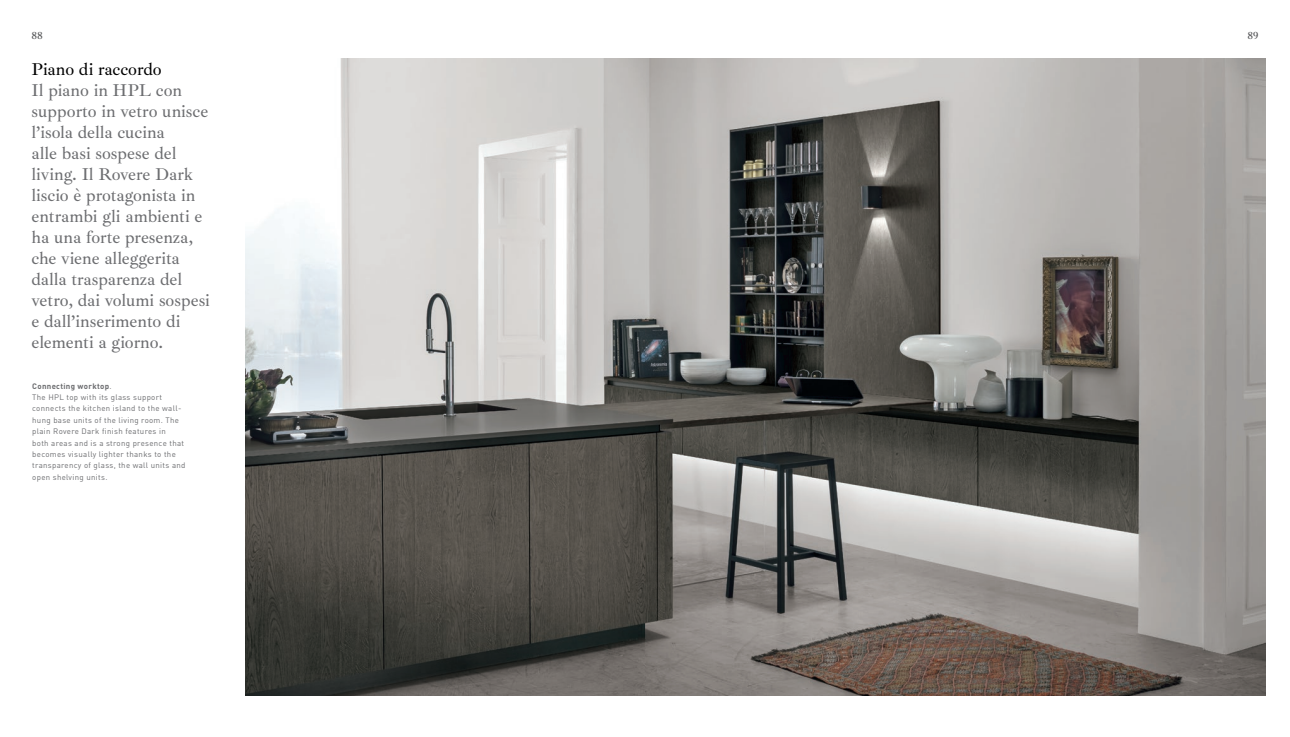
<style>
.page{position:relative;width:1290px;height:737px;background:#fff}
.page>*{position:absolute;margin:0;border:0;box-sizing:border-box;transform-origin:0 0}
.t1{font:500 17.5px/21px "Ibarra Real Nova";color:#6c6d70}
.t2{font:500 17.5px "Ibarra Real Nova";color:#000}
.t3{font:500 10.5px "Ibarra Real Nova";color:#57585a}
.t4{font:7.88px/11.4px "DIN";letter-spacing:.04em;color:#6c6d70}
.s1{font-weight:700}
</style>
<div class="page">
<img style="left:645px;top:58px;width:620px;height:637px">
<svg style="left:245px;top:58px;width:400px;height:638px;background:#979694"></svg>
<h2 class="t3" style="left:32px;top:30px;width:13px">88</h2>
<h1 class="t2" style="left:32px;top:59px;width:132px">Piano di raccordo</h1>
<p class="t1" style="left:32px;top:80px;width:180px">Il piano in HPL con supporto in vetro unisce l’isola della cucina<br>alle basi sospese del living. Il Rovere Dark liscio è protagonista in entrambi gli ambienti e ha una forte presenza, che viene alleggerita dalla trasparenza del vetro, dai volumi sospesi e dall’inserimento di elementi a giorno.</p>
<p class="t4" style="left:32px;top:380px;width:155px"><span class="s1">Connecting worktop</span>.<br>The HPL top with its glass support connects the kitchen island to the wall&shy;hung base units of the living room. The plain Rovere Dark finish features in<br>both areas and is a strong presence that becomes visually lighter thanks to the transparency of glass, the wall units and open shelving units.</p>
<h2 class="t3" style="left:1247px;top:30px;width:13px">89</h2>
</div>
